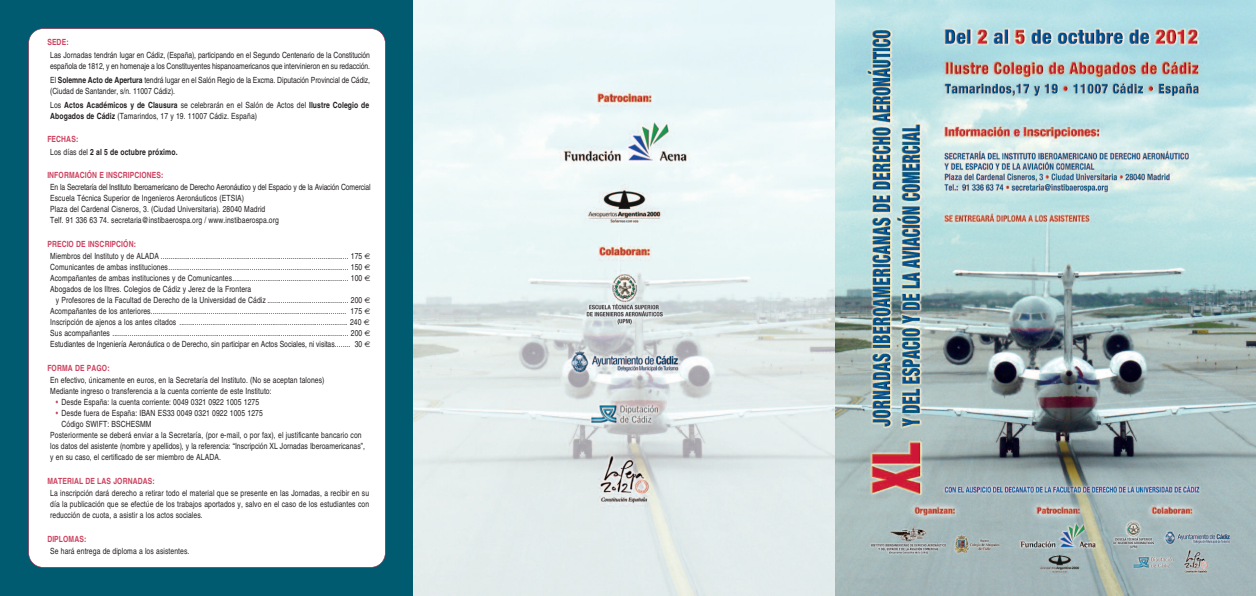
<style>
.page{position:relative;width:1256px;height:596px;background:#fff}
.page>*{position:absolute;margin:0;border:0;box-sizing:border-box;transform-origin:0 0}
.t1{font:condensed 8.5px/11px "Helvetica";letter-spacing:.005em;color:#231f20}
.t2{font:700 condensed 8.5px "Helvetica";letter-spacing:.015em;color:#cc415e}
.t3{font:700 condensed 8.5px/12.4px "Helvetica";letter-spacing:.01em;color:#231f20}
.s1{font-weight:700}
.s2{color:#cc415e}
.s3{font-weight:400}
.s4{font-weight:700;color:#cc415e}
.s5{font-family:"Euro Sans";font-stretch:normal;font-size:8px}
</style>
<div class="page">
<div style="left:0;top:0;width:414px;height:595px;background:#005b70"></div>
<div style="left:29px;top:29px;width:356px;height:537px;background:#fff;border-radius:14px"></div>
<img style="left:835px;top:0;width:421px;height:595px">
<svg style="left:414px;top:0;width:421px;height:595px;background:#e3ebec"></svg>
<p class="t2" style="left:47px;top:39px;width:23px">SEDE:</p>
<p class="t1" style="left:50px;top:50px;width:321px">Las Jornadas tendrán lugar en Cádiz, (España), participando en el Segundo Centenario de la Constitución española de 1812, y en homenaje a los Constituyentes hispanoamericanos que intervinieron en su redacción.</p>
<p class="t1" style="left:50px;top:75px;width:321px">El <span class="s1">Solemne Acto de Apertura</span> tendrá lugar en el Salón Regio de la Excma. Diputación Provincial de Cádiz, (Ciudad de Santander, s/n. 11007 Cádiz).</p>
<p class="t1" style="left:50px;top:100px;width:320px">Los <span class="s1">Actos Académicos y de Clausura</span> se celebrarán en el Salón de Actos del <span class="s1">Ilustre Colegio de<br>Abogados de Cádiz</span> (Tamarindos, 17 y 19. 11007 Cádiz. España)</p>
<p class="t3" style="left:50px;top:134px;width:129px;text-indent:-3px"><span class="s2">FECHAS:<br></span><span class="s3">Los días del</span> 2 al 5 de octubre próximo.</p>
<p class="t2" style="left:47px;top:172px;width:118px">INFORMACIÓN E INSCRIPCIONES:</p>
<p class="t1" style="left:50px;top:182px;width:322px">En la Secretaría del Instituto Iberoamericano de Derecho Aeronáutico y del Espacio y de la Aviación Comercial Escuela Técnica Superior de Ingenieros Aeronáuticos (ETSIA)<br>Plaza del Cardenal Cisneros, 3. (Ciudad Universitaria). 28040 Madrid<br>Telf. 91 336 63 74. secretaria@instibaerospa.org / www.instibaerospa.org</p>
<p class="t1" style="left:50px;top:238px;width:322px;line-height:12.4px;text-indent:-3px"><span class="s4">PRECIO DE INSCRIPCIÓN:<br></span>Miembros del Instituto y de ALADA ................................................................................................. 175 <span class="s5">€</span></p>
<p class="t1" style="left:50px;top:262px;width:322px;text-align:justify">Comunicantes de ambas instituciones............................................................................................. 150 <span class="s5">€ </span>Acompañantes de ambas instituciones y de Comunicantes............................................................ 100 <span class="s5">€ </span>Abogados de los Iltres. Colegios de Cádiz y Jerez de la Frontera</p>
<p class="t1" style="left:50px;top:295px;width:322px;text-align:justify;text-indent:6px">y Profesores de la Facultad de Derecho de la Universidad de Cádiz .......................................... 200 <span class="s5">€ </span>Acompañantes de los anteriores..................................................................................................... 175 <span class="s5">€ </span>Inscripción de ajenos a los antes citados ....................................................................................... 240 <span class="s5">€ </span>Sus acompañantes .......................................................................................................................... 200 <span class="s5">€ </span>Estudiantes de Ingeniería Aeronáutica o de Derecho, sin participar en Actos Sociales, ni visitas........ 30 <span class="s5">€</span></p>
<p class="t2" style="left:47px;top:364px;width:64px">FORMA DE PAGO:</p>
<p class="t1" style="left:50px;top:375px;width:276px">En efectivo, únicamente en euros, en la Secretaría del Instituto. (No se aceptan talones)<br>Mediante ingreso o transferencia a la cuenta corriente de este Instituto:</p>
<p class="t1" style="left:56px;top:397px;width:205px"><span class="s2">•</span> Desde España: la cuenta corriente: 0049 0321 0922 1005 1275</p>
<p class="t1" style="left:56px;top:408px;width:209px"><span class="s2">•</span> Desde fuera de España: IBAN ES33 0049 0321 0922 1005 1275</p>
<p class="t1" style="left:62px;top:419px;width:92px">Código SWIFT: BSCHESMM</p>
<p class="t1" style="left:50px;top:430px;width:313px">Posteriormente se deberá enviar a la Secretaría, (por e-mail, o por fax), el justificante bancario con</p>
<p class="t1" style="left:50px;top:441px;width:316px">los datos del asistente (nombre y apellidos), y la referencia: “Inscripción XL Jornadas Iberoamericanas”,</p>
<p class="t1" style="left:50px;top:452px;width:172px">y en su caso, el certificado de ser miembro de ALADA.</p>
<p class="t2" style="left:47px;top:477px;width:109px">MATERIAL DE LAS JORNADAS:</p>
<p class="t1" style="left:50px;top:488px;width:320px;text-align:justify">La inscripción dará derecho a retirar todo el material que se presente en las Jornadas, a recibir en su día la publicación que se efectúe de los trabajos aportados y, salvo en el caso de los estudiantes con reducción de cuota, a asistir a los actos sociales.</p>
<p class="t2" style="left:47px;top:535px;width:41px">DIPLOMAS:</p>
<p class="t1" style="left:50px;top:546px;width:141px">Se hará entrega de diploma a los asistentes.</p>
</div>
